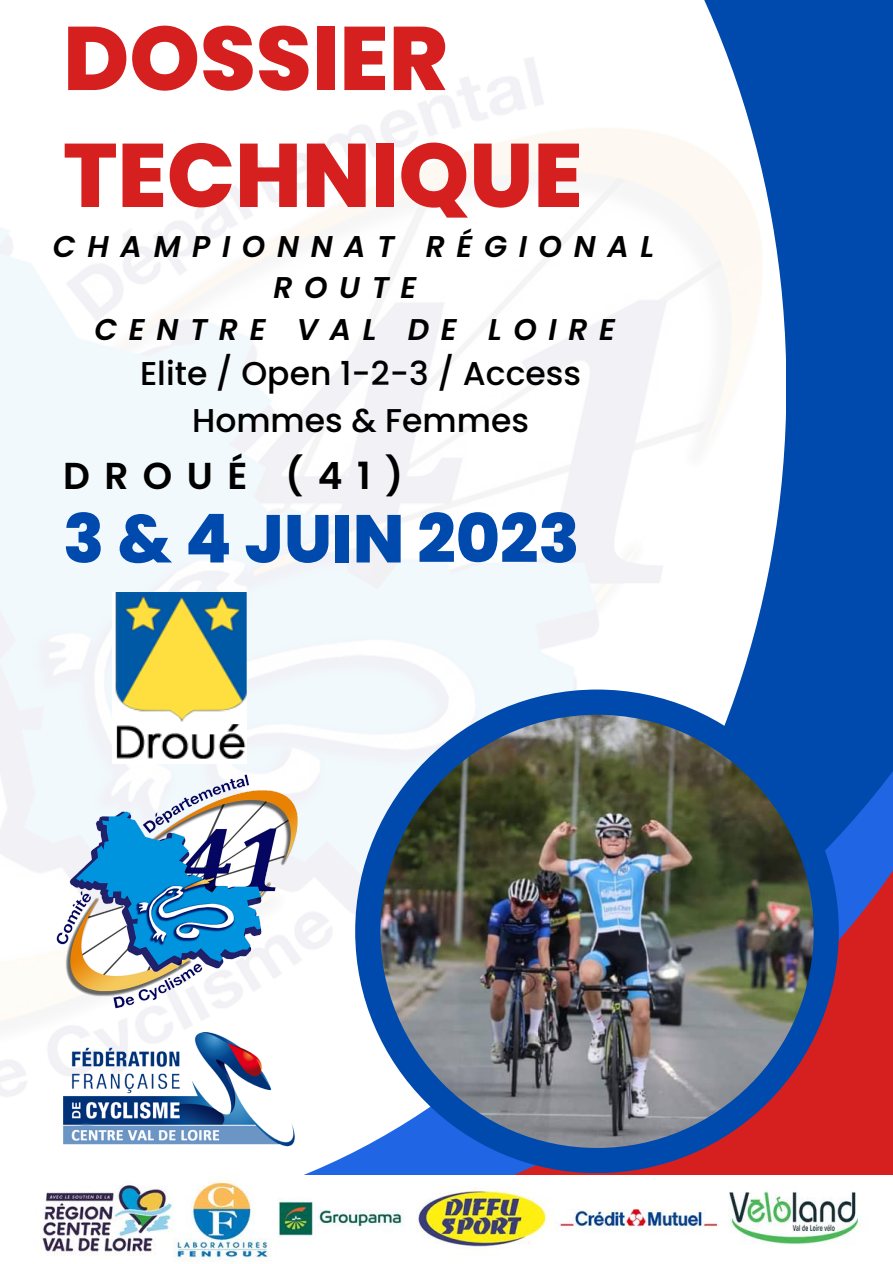
<style>
.page{position:relative;width:893px;height:1264px;background:#fff}
.page>*{position:absolute;margin:0;border:0;box-sizing:border-box;transform-origin:0 0}
.t1{font:800 89.85px "Poppins";color:#d62020}
.t2{font:800 67.5px "Poppins";color:#004aad}
.t3{font:600 37.5px "Poppins";letter-spacing:.385em;color:#000}
.t4{font:500 33px "Poppins";color:#000}
.t5{font:italic 600 30px "Poppins";letter-spacing:.385em;color:#000}
</style>
<div class="page">
<img style="left:0;top:10px;width:892px;height:1165px">
<div style="left:355px;top:689px;width:483px;height:484px;background:#004aad;border-radius:50%"></div>
<img style="left:380px;top:714px;width:433px;height:433px;border-radius:50%">
<img style="left:63px;top:1032px;width:233px;height:116px">
<img style="left:30px;top:764px;width:299px;height:268px">
<img style="left:113px;top:592px;width:133px;height:171px">
<img style="left:42px;top:1176px;width:818px;height:86px">
<p class="t1" style="left:63px;top:-4px;width:386px">DOSSIER</p>
<p class="t1" style="left:63px;top:113px;width:521px">TECHNIQUE</p>
<p class="t5" style="left:53px;top:225px;width:602px">CHAMPIONNAT RÉGIONAL</p>
<p class="t5" style="left:273px;top:267px;width:145px">ROUTE</p>
<p class="t5" style="left:94px;top:308px;width:522px">CENTRE VAL DE LOIRE</p>
<p class="t4" style="left:140px;top:351px;width:442px">Elite / Open 1-2-3 / Access</p>
<p class="t4" style="left:192px;top:397px;width:338px">Hommes &amp; Femmes</p>
<p class="t3" style="left:63px;top:449px;width:342px">DROUÉ (41)</p>
<p class="t2" style="left:63px;top:491px;width:518px">3 &amp; 4 JUIN 2023</p>
</div>
